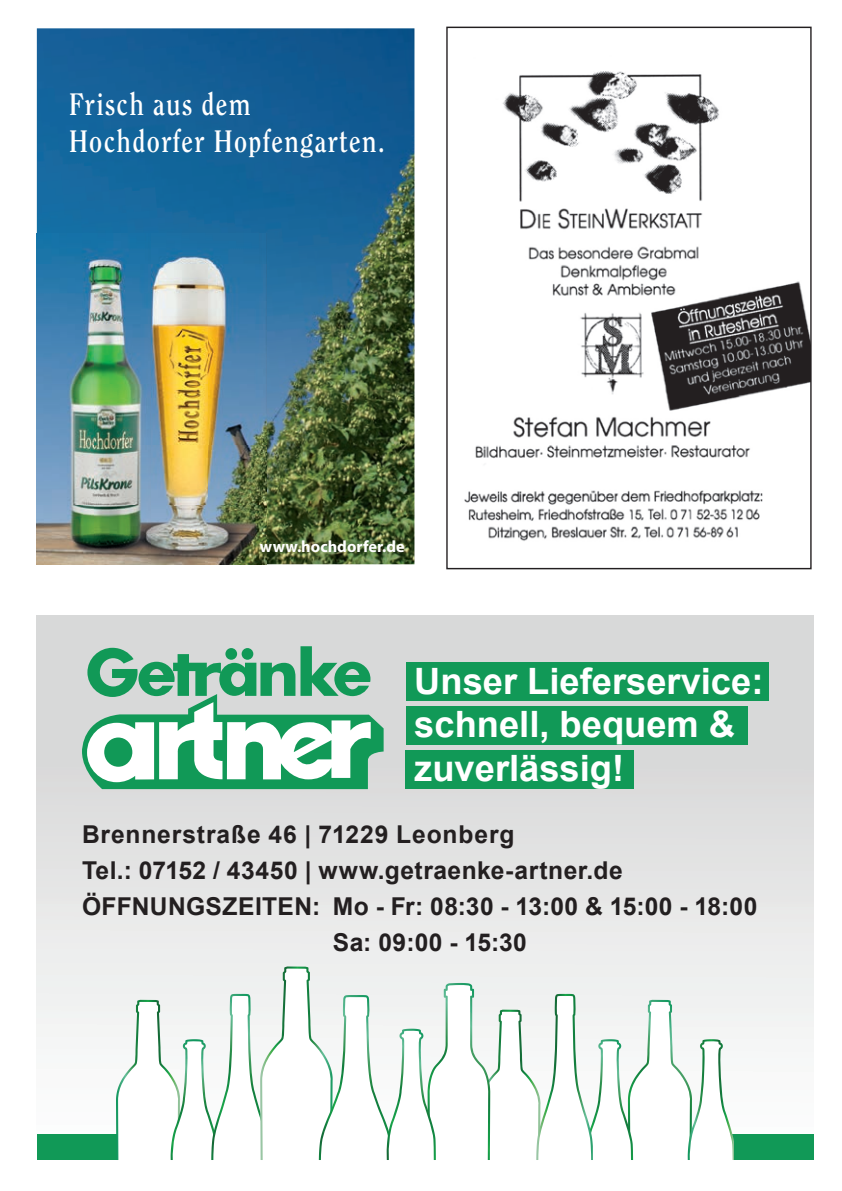
<style>
.page{position:relative;width:842px;height:1191px;background:#fff}
.page>*{position:absolute;margin:0;border:0;box-sizing:border-box;transform-origin:0 0}
.t1{font:700 36.4px/43.6px "Arial";color:#fff}
.t2{font:700 30.8px/37px "Clearface Std";letter-spacing:.05em;color:#fff;scale:.85 1}
.t3{font:700 24.6px "Arial";letter-spacing:.025em;color:#231f20}
.t4{font:700 16.4px "Myriad Pro";color:#fff}
</style>
<div class="page">
<img style="left:464px;top:71px;width:346px;height:470px">
<img style="left:37px;top:28px;width:377px;height:536px">
<img style="left:37px;top:233px;width:229px;height:331px">
<div style="left:37px;top:616px;width:777px;height:544px;background:linear-gradient(to bottom,#d0d2d1,#fafcfb)"></div>
<div style="left:37px;top:1135px;width:777px;height:25px;background:#119957"></div>
<svg style="left:116px;top:966px;width:618px;height:194px"></svg>
<svg style="left:82px;top:646px;width:302px;height:143px"></svg>
<div style="left:406px;top:662px;width:363px;height:38px;background:#119957"></div>
<div style="left:406px;top:706px;width:342px;height:39px;background:#119957"></div>
<div style="left:406px;top:750px;width:228px;height:39px;background:#119957"></div>
<p class="t2" style="left:69px;top:86px;width:373px">Frisch aus dem<br>Hochdorfer Hopfengarten.</p>
<p class="t4" style="left:260px;top:535px;width:146px">www.hochdorfer.de</p>
<h1 class="t1" style="left:414px;top:660px;width:351px">Unser Lieferservice: schnell, bequem &amp; zuverlässig!</h1>
<p class="t3" style="left:82px;top:818px;width:434px">Brennerstraße 46 | 71229 Leonberg</p>
<p class="t3" style="left:82px;top:854px;width:542px">Tel.: 07152 / 43450 | www.getraenke-artner.de</p>
<p class="t3" style="left:82px;top:890px;width:677px">ÖFFNUNGSZEITEN: Mo - Fr: 08:30 - 13:00 &amp; 15:00 - 18:00</p>
<p class="t3" style="left:333px;top:925px;width:196px">Sa: 09:00 - 15:30</p>
</div>
